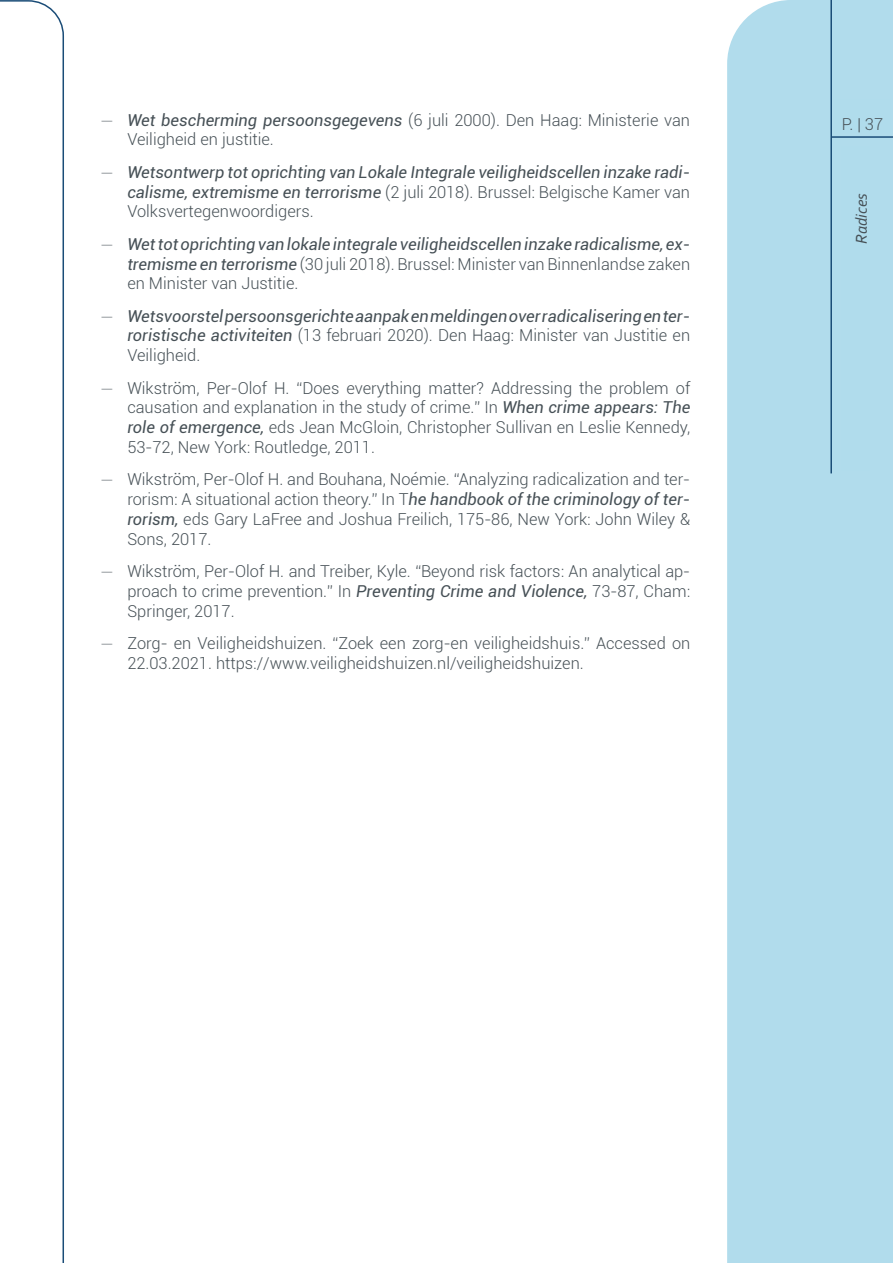
<style>
.page{position:relative;width:893px;height:1263px;background:#fff}
.page>*{position:absolute;margin:0;border:0;box-sizing:border-box;transform-origin:0 0}
.t1{font:300 16.5px/19.8px "Roboto";color:#465056;text-align:justify}
.t2{font:italic 16.5px/19.8px "Roboto";color:#465056;text-align:justify}
.t3{font:italic 16.5px "Corbel";color:#465056}
.s1{font-family:"Lato"}
.s2{font-weight:400;font-style:italic}
.s3{font-family:"Lato";font-weight:300;font-style:normal}
.s4{font-weight:300;font-style:normal}
</style>
<div class="page">
<svg style="left:0;top:0;width:64px;height:1263px"></svg>
<div style="left:727px;top:0;width:166px;height:1263px;background:#b1dcec"></div>
<hr style="left:830px;top:0;width:2px;height:473px;background:#1a4c77">
<div style="left:834px;top:99px;width:57px;height:33px;background:#b0dcec"></div>
<hr style="left:832px;top:136px;width:61px;height:2px;background:#1a4c77">
<div style="left:841px;top:146px;width:28px;height:324px;background:#b0dcec"></div>
<p class="t1" style="left:127px;top:109px;width:564px;text-indent:-27px"><span class="s1">—</span> <span class="s2">Wet bescherming persoonsgegevens</span> (6 juli 2000). Den Haag: Ministerie van<br>Veiligheid en justitie.</p>
<p class="t2" style="left:127px;top:161px;width:564px;text-indent:-27px"><span class="s3">—</span> Wetsontwerp tot oprichting van Lokale Integrale veiligheidscellen inzake radi&shy;calisme, extremisme en terrorisme <span class="s4">(2 juli 2018). Brussel: Belgische Kamer van Volksvertegenwoordigers.</span></p>
<p class="t2" style="left:127px;top:233px;width:564px;text-indent:-27px"><span class="s3">—</span> Wet tot oprichting van lokale integrale veiligheidscellen inzake radicalisme, ex&shy;tremisme en terrorisme <span class="s4">(30 juli 2018). Brussel: Minister van Binnenlandse zaken en Minister van Justitie.</span></p>
<p class="t2" style="left:127px;top:305px;width:564px;text-indent:-27px"><span class="s3">—</span> Wetsvoorstel persoonsgerichte aanpak en meldingen over radicalisering en ter&shy;roristische activiteiten <span class="s4">(13 februari 2020). Den Haag: Minister van Justitie en Veiligheid.</span></p>
<p class="t1" style="left:127px;top:377px;width:564px;text-indent:-27px"><span class="s1">—</span> Wikström, Per-Olof H. “Does everything matter? Addressing the problem of causation and explanation in the study of crime.” In <span class="s2">When crime appears: The role of emergence,</span> eds Jean McGloin, Christopher Sullivan en Leslie Kennedy, 53-72, New York: Routledge, 2011.</p>
<p class="t1" style="left:127px;top:469px;width:564px;text-indent:-27px"><span class="s1">—</span> Wikström, Per-Olof H. and Bouhana, Noémie. “Analyzing radicalization and ter&shy;rorism: A situational action theory.” In T<span class="s2">he handbook of the criminology of ter&shy;rorism,</span> eds Gary LaFree and Joshua Freilich, 175-86, New York: John Wiley &amp; Sons, 2017.</p>
<p class="t1" style="left:127px;top:561px;width:564px;text-indent:-27px"><span class="s1">—</span> Wikström, Per-Olof H. and Treiber, Kyle. “Beyond risk factors: An analytical ap&shy;proach to crime prevention.” In <span class="s2">Preventing Crime and Violence,</span> 73-87, Cham:<br>Springer, 2017.</p>
<p class="t1" style="left:127px;top:633px;width:564px;text-indent:-27px"><span class="s1">—</span> Zorg- en Veiligheidshuizen. “Zoek een zorg-en veiligheidshuis.” Accessed on<br>22.03.2021. https://www.veiligheidshuizen.nl/veiligheidshuizen.</p>
<p class="t1" style="left:842px;top:113px;width:43px">P. | 37</p>
<p class="t3" style="left:851px;top:244px;width:52px;rotate:-90deg">Radices</p>
</div>
